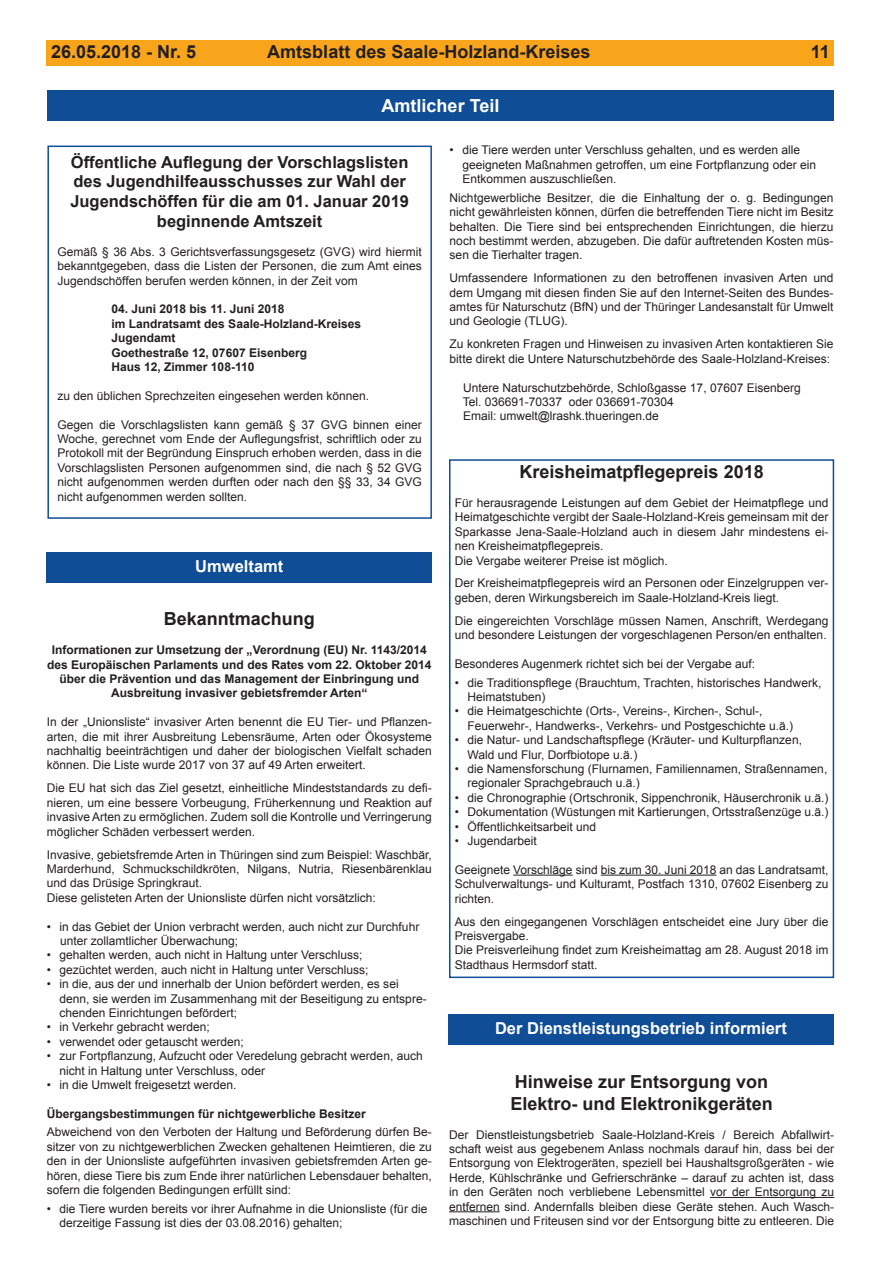
<style>
.page{position:relative;width:881px;height:1263px;background:#fff}
.page>*{position:absolute;margin:0;border:0;box-sizing:border-box;transform-origin:0 0}
.text{font:700 18px "Arial";color:#231f20}
.t1{font:700 18px "Arial";color:#fff}
.text-2{font:700 16.5px/19.8px "Arial";color:#231f20;text-align:center}
.t2{font:700 16.5px "Arial";color:#fff}
.text-3{font:12px/14.4px "Arial";color:#231f20}
.text-4{font:700 12px/14.4px "Arial";color:#231f20;text-align:center}
</style>
<div class="page">
<div style="left:47px;top:40px;width:786px;height:26px;background:#f9a51b"></div>
<div style="left:47px;top:90px;width:786px;height:31px;background:#0f4d96"></div>
<div style="left:47px;top:552px;width:385px;height:31px;background:#0f4d96"></div>
<hr style="left:513px;top:875px;width:59px;height:1px;background:#231f20">
<hr style="left:600px;top:875px;width:116px;height:1px;background:#231f20">
<div style="left:449px;top:459px;width:384px;height:519px;border:2px solid #0f4d96"></div>
<div style="left:47px;top:146px;width:385px;height:373px;border:2px solid #0f4d96"></div>
<hr style="left:709px;top:1197px;width:124px;height:1px;background:#231f20">
<hr style="left:449px;top:1211px;width:50px;height:1px;background:#231f20">
<div style="left:448px;top:1014px;width:385px;height:30px;background:#0f4d96"></div>
<p class="text" style="left:51px;top:39px;width:147px">26.05.2018 - Nr. 5</p>
<p class="text" style="left:267px;top:39px;width:325px">Amtsblatt des Saale-Holzland-Kreises</p>
<p class="text" style="left:810px;top:39px;width:21px">11</p>
<p class="t1" style="left:381px;top:94px;width:119px">Amtlicher Teil</p>
<p class="text-2" style="left:70px;top:152px;width:340px">Öffentliche Auflegung der Vorschlagslisten des Jugendhilfeausschusses zur Wahl der Jugendschöffen für die am 01. Januar 2019 beginnende Amtszeit</p>
<p class="text-3" style="left:57px;top:244px;width:366px;text-align:justify">Gemäß § 36 Abs. 3 Gerichtsverfassungsgesetz (GVG) wird hiermit bekanntgegeben, dass die Listen der Personen, die zum Amt eines Jugendschöffen berufen werden können, in der Zeit vom</p>
<p class="text-4" style="left:111px;top:302px;width:174px">04. Juni 2018 bis 11. Juni 2018</p>
<p class="text-4" style="left:111px;top:317px;width:251px">im Landratsamt des Saale-Holzland-Kreises</p>
<p class="text-4" style="left:111px;top:331px;width:66px">Jugendamt</p>
<p class="text-4" style="left:111px;top:346px;width:197px">Goethestraße 12, 07607 Eisenberg</p>
<p class="text-4" style="left:111px;top:360px;width:144px">Haus 12, Zimmer 108-110</p>
<p class="text-3" style="left:57px;top:388px;width:313px">zu den üblichen Sprechzeiten eingesehen werden können.</p>
<p class="text-3" style="left:57px;top:417px;width:366px;text-align:justify">Gegen die Vorschlagslisten kann gemäß § 37 GVG binnen einer Woche, gerechnet vom Ende der Auflegungsfrist, schriftlich oder zu Protokoll mit der Begründung Einspruch erhoben werden, dass in die Vorschlagslisten Personen aufgenommen sind, die nach § 52 GVG nicht aufgenommen werden durften oder nach den §§ 33, 34 GVG nicht aufgenommen werden sollten.</p>
<p class="t2" style="left:195px;top:556px;width:90px">Umweltamt</p>
<p class="text" style="left:164px;top:607px;width:153px">Bekanntmachung</p>
<p class="text-4" style="left:47px;top:643px;width:386px">Informationen zur Umsetzung der „Verordnung (EU) Nr. 1143/2014 des Europäischen Parlaments und des Rates vom 22. Oktober 2014 über die Prävention und das Management der Einbringung und Ausbreitung invasiver gebietsfremder Arten“</p>
<p class="text-3" style="left:47px;top:715px;width:386px;text-align:justify">In der „Unionsliste“ invasiver Arten benennt die EU Tier- und Pflanzen&shy;arten, die mit ihrer Ausbreitung Lebensräume, Arten oder Ökosysteme nachhaltig beeinträchtigen und daher der biologischen Vielfalt schaden können. Die Liste wurde 2017 von 37 auf 49 Arten erweitert.</p>
<p class="text-3" style="left:47px;top:781px;width:386px;text-align:justify">Die EU hat sich das Ziel gesetzt, einheitliche Mindeststandards zu defi&shy;nieren, um eine bessere Vorbeugung, Früherkennung und Reaktion auf invasive Arten zu ermöglichen. Zudem soll die Kontrolle und Verringerung möglicher Schäden verbessert werden.</p>
<p class="text-3" style="left:47px;top:847px;width:386px;text-align:justify">Invasive, gebietsfremde Arten in Thüringen sind zum Beispiel: Waschbär, Marderhund, Schmuckschildkröten, Nilgans, Nutria, Riesenbärenklau und das Drüsige Springkraut.</p>
<p class="text-3" style="left:47px;top:890px;width:330px">Diese gelisteten Arten der Unionsliste dürfen nicht vorsätzlich:</p>
<p class="text-3" style="left:60px;top:919px;width:360px;text-indent:-13px">• in das Gebiet der Union verbracht werden, auch nicht zur Durchfuhr unter zollamtlicher Überwachung;</p>
<p class="text-3" style="left:47px;top:948px;width:317px">• gehalten werden, auch nicht in Haltung unter Verschluss;</p>
<p class="text-3" style="left:47px;top:962px;width:323px">• gezüchtet werden, auch nicht in Haltung unter Verschluss;</p>
<p class="text-3" style="left:59px;top:977px;width:368px;text-indent:-13px">• in die, aus der und innerhalb der Union befördert werden, es sei denn, sie werden im Zusammenhang mit der Beseitigung zu entspre&shy;chenden Einrichtungen befördert;</p>
<p class="text-3" style="left:47px;top:1020px;width:164px">• in Verkehr gebracht werden;</p>
<p class="text-3" style="left:47px;top:1034px;width:198px">• verwendet oder getauscht werden;</p>
<p class="text-3" style="left:59px;top:1049px;width:364px;text-indent:-13px">• zur Fortpflanzung, Aufzucht oder Veredelung gebracht werden, auch nicht in Haltung unter Verschluss, oder</p>
<p class="text-3" style="left:47px;top:1078px;width:191px">• in die Umwelt freigesetzt werden.</p>
<p class="text-4" style="left:47px;top:1107px;width:320px">Übergangsbestimmungen für nichtgewerbliche Besitzer</p>
<p class="text-3" style="left:47px;top:1125px;width:386px;text-align:justify">Abweichend von den Verboten der Haltung und Beförderung dürfen Be&shy;sitzer von zu nichtgewerblichen Zwecken gehaltenen Heimtieren, die zu den in der Unionsliste aufgeführten invasiven gebietsfremden Arten ge&shy;hören, diese Tiere bis zum Ende ihrer natürlichen Lebensdauer behalten, sofern die folgenden Bedingungen erfüllt sind:</p>
<p class="text-3" style="left:59px;top:1201px;width:369px;text-indent:-13px">• die Tiere wurden bereits vor ihrer Aufnahme in die Unionsliste (für die derzeitige Fassung ist dies der 03.08.2016) gehalten;</p>
<p class="text-3" style="left:462px;top:143px;width:355px;text-indent:-13px">• die Tiere werden unter Verschluss gehalten, und es werden alle geeigneten Maßnahmen getroffen, um eine Fortpflanzung oder ein<br>Entkommen auszuschließen.</p>
<p class="text-3" style="left:449px;top:190px;width:385px;text-align:justify">Nichtgewerbliche Besitzer, die die Einhaltung der o. g. Bedingungen nicht gewährleisten können, dürfen die betreffenden Tiere nicht im Besitz behalten. Die Tiere sind bei entsprechenden Einrichtungen, die hierzu noch bestimmt werden, abzugeben. Die dafür auftretenden Kosten müs&shy;sen die Tierhalter tragen.</p>
<p class="text-3" style="left:449px;top:271px;width:385px;text-align:justify">Umfassendere Informationen zu den betroffenen invasiven Arten und dem Umgang mit diesen finden Sie auf den Internet-Seiten des Bundes&shy;amtes für Naturschutz (BfN) und der Thüringer Landesanstalt für Umwelt und Geologie (TLUG).</p>
<p class="text-3" style="left:449px;top:337px;width:385px">Zu konkreten Fragen und Hinweisen zu invasiven Arten kontaktieren Sie bitte direkt die Untere Naturschutzbehörde des Saale-Holzland-Kreises:</p>
<p class="text-3" style="left:463px;top:380px;width:339px">Untere Naturschutzbehörde, Schloßgasse 17, 07607 Eisenberg</p>
<p class="text-3" style="left:462px;top:395px;width:212px">Tel. 036691-70337 oder 036691-70304</p>
<p class="text-3" style="left:463px;top:409px;width:197px">Email: umwelt@lrashk.thueringen.de</p>
<p class="text" style="left:519px;top:460px;width:246px">Kreisheimatpflegepreis 2018</p>
<p class="text-3" style="left:454px;top:496px;width:375px;text-align:justify">Für herausragende Leistungen auf dem Gebiet der Heimatpflege und Heimatgeschichte vergibt der Saale-Holzland-Kreis gemeinsam mit der Sparkasse Jena-Saale-Holzland auch in diesem Jahr mindestens ei&shy;nen Kreisheimatpflegepreis.</p>
<p class="text-3" style="left:454px;top:553px;width:214px">Die Vergabe weiterer Preise ist möglich.</p>
<p class="text-3" style="left:454px;top:576px;width:375px">Der Kreisheimatpflegepreis wird an Personen oder Einzelgruppen ver&shy;geben, deren Wirkungsbereich im Saale-Holzland-Kreis liegt.</p>
<p class="text-3" style="left:454px;top:613px;width:375px">Die eingereichten Vorschläge müssen Namen, Anschrift, Werdegang und besondere Leistungen der vorgeschlagenen Person/en enthalten.</p>
<p class="text-3" style="left:454px;top:657px;width:302px">Besonderes Augenmerk richtet sich bei der Vergabe auf:</p>
<p class="text-3" style="left:467px;top:675px;width:355px;text-indent:-13px">• die Traditionspflege (Brauchtum, Trachten, historisches Handwerk,<br>Heimatstuben)</p>
<p class="text-3" style="left:467px;top:704px;width:327px;text-indent:-13px">• die Heimatgeschichte (Orts-, Vereins-, Kirchen-, Schul-,<br>Feuerwehr-, Handwerks-, Verkehrs- und Postgeschichte u.ä.)</p>
<p class="text-3" style="left:467px;top:733px;width:336px;text-indent:-13px">• die Natur- und Landschaftspflege (Kräuter- und Kulturpflanzen,<br>Wald und Flur, Dorfbiotope u.ä.)</p>
<p class="text-3" style="left:467px;top:762px;width:361px;text-indent:-13px">• die Namensforschung (Flurnamen, Familiennamen, Straßennamen, regionaler Sprachgebrauch u.ä.)</p>
<p class="text-3" style="left:454px;top:790px;width:375px">• die Chronographie (Ortschronik, Sippenchronik, Häuserchronik u.ä.)</p>
<p class="text-3" style="left:454px;top:805px;width:375px">• Dokumentation (Wüstungen mit Kartierungen, Ortsstraßenzüge u.ä.)</p>
<p class="text-3" style="left:454px;top:819px;width:143px">• Öffentlichkeitsarbeit und</p>
<p class="text-3" style="left:454px;top:834px;width:84px">• Jugendarbeit</p>
<p class="text-3" style="left:454px;top:862px;width:375px;text-align:justify">Geeignete Vorschläge sind bis zum 30. Juni 2018 an das Landratsamt, Schulverwaltungs- und Kulturamt, Postfach 1310, 07602 Eisenberg zu richten.</p>
<p class="text-3" style="left:454px;top:914px;width:375px">Aus den eingegangenen Vorschlägen entscheidet eine Jury über die<br>Preisvergabe.</p>
<p class="text-3" style="left:454px;top:943px;width:375px">Die Preisverleihung findet zum Kreisheimattag am 28. August 2018 im<br>Stadthaus Hermsdorf statt.</p>
<p class="t2" style="left:495px;top:1017px;width:293px">Der Dienstleistungsbetrieb informiert</p>
<p class="text" style="left:514px;top:1070px;width:255px">Hinweise zur Entsorgung von</p>
<p class="text" style="left:510px;top:1091px;width:264px">Elektro- und Elektronikgeräten</p>
<p class="text-3" style="left:449px;top:1127px;width:386px;text-align:justify">Der Dienstleistungsbetrieb Saale-Holzland-Kreis / Bereich Abfallwirt&shy;schaft weist aus gegebenem Anlass nochmals darauf hin, dass bei der Entsorgung von Elektrogeräten, speziell bei Haushaltsgroßgeräten - wie Herde, Kühlschränke und Gefrierschränke – darauf zu achten ist, dass in den Geräten noch verbliebene Lebensmittel vor der Entsorgung zu entfernen sind. Andernfalls bleiben diese Geräte stehen. Auch Wasch&shy;maschinen und Friteusen sind vor der Entsorgung bitte zu entleeren. Die</p>
</div>
